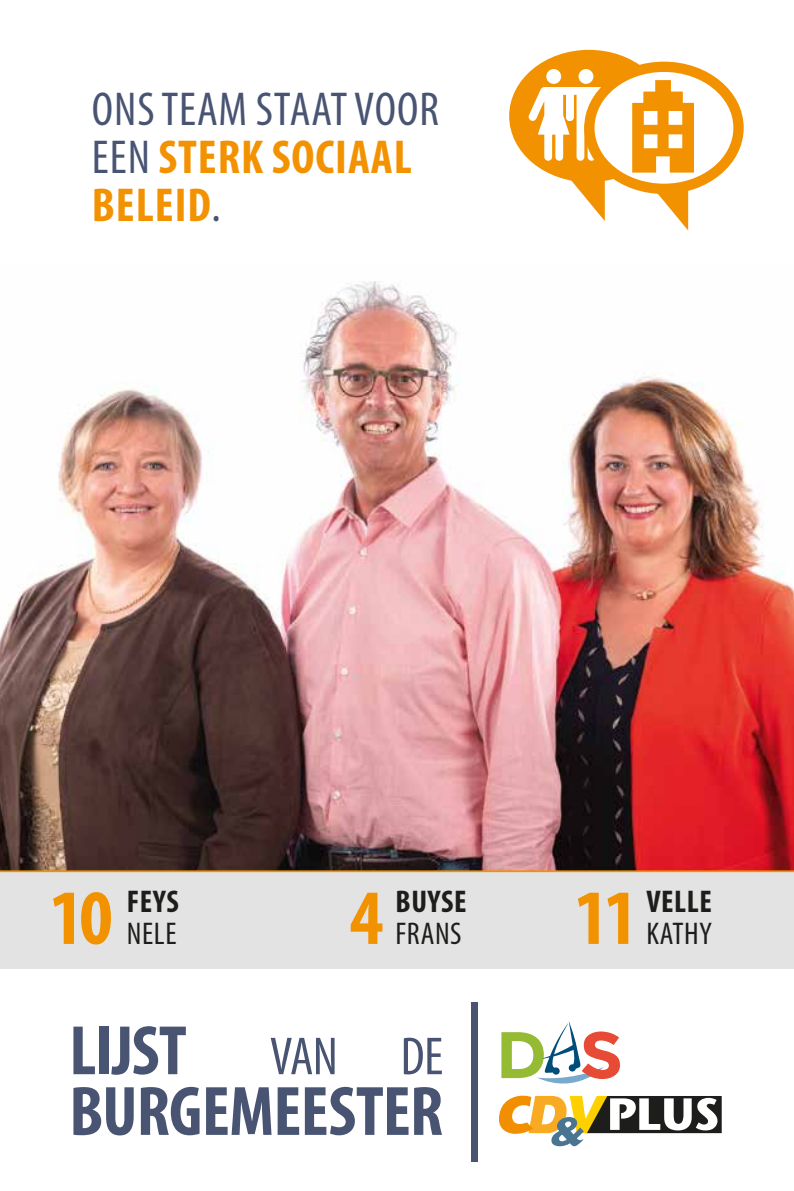
<style>
.page{position:relative;width:794px;height:1191px;background:#fff}
.page>*{position:absolute;margin:0;border:0;box-sizing:border-box;transform-origin:0 0}
.t1{font:700 condensed 78.75px "Myriad Pro";color:#f39200}
.t2{font:condensed 47.77px/47.8px "Myriad Pro";letter-spacing:.02em;color:#485472}
.t3{font:700 condensed 31.5px "Myriad Pro";letter-spacing:.02em;color:#1d1d1b}
.t4{font:condensed 31.5px "Myriad Pro";letter-spacing:.02em;color:#1d1d1b}
.s1{font-weight:700;color:#f39200}
</style>
<div class="page">
<img style="left:0;top:281px;width:794px;height:589px">
<div style="left:0;top:872px;width:794px;height:97px;background:#e3e3e3"></div>
<svg style="left:499px;top:1021px;width:222px;height:125px"></svg>
<svg style="left:73px;top:1026px;width:22px;height:48px"></svg>
<div style="left:99px;top:1026px;width:9px;height:48px;background:#485472"></div>
<svg style="left:111px;top:1026px;width:75px;height:48px"></svg>
<svg style="left:271px;top:1037px;width:63px;height:37px"></svg>
<svg style="left:404px;top:1037px;width:38px;height:37px"></svg>
<svg style="left:73px;top:1087px;width:61px;height:48px"></svg>
<svg style="left:141px;top:1086px;width:58px;height:49px"></svg>
<svg style="left:206px;top:1087px;width:65px;height:47px"></svg>
<svg style="left:278px;top:1087px;width:21px;height:47px"></svg>
<svg style="left:305px;top:1086px;width:103px;height:49px"></svg>
<svg style="left:414px;top:1087px;width:28px;height:47px"></svg>
<div style="left:471px;top:1002px;width:6px;height:159px;background:#485472"></div>
<div style="left:509px;top:50px;width:159px;height:132px;background:#f39200;border-radius:50%"></div>
<svg style="left:528px;top:62px;width:215px;height:168px"></svg>
<hr style="left:0;top:870px;width:794px;height:2px;background:#f39200">
<p class="t2" style="left:92px;top:86px;width:348px">ONS TEAM STAAT VOOR<br>EEN <span class="s1">STERK SOCIAAL<br>BELEID</span>.</p>
<p class="t3" style="left:127px;top:884px;width:54px">FEYS</p>
<p class="t4" style="left:127px;top:916px;width:51px">NELE</p>
<p class="t3" style="left:395px;top:884px;width:72px">BUYSE</p>
<p class="t4" style="left:395px;top:916px;width:68px">FRANS</p>
<h1 class="t1" style="left:50px;top:874px;width:65px">10</h1>
<h1 class="t1" style="left:350px;top:874px;width:35px">4</h1>
<h1 class="t1" style="left:574px;top:874px;width:65px">11</h1>
<p class="t3" style="left:646px;top:884px;width:67px">VELLE</p>
<p class="t4" style="left:646px;top:916px;width:67px">KATHY</p>
</div>
